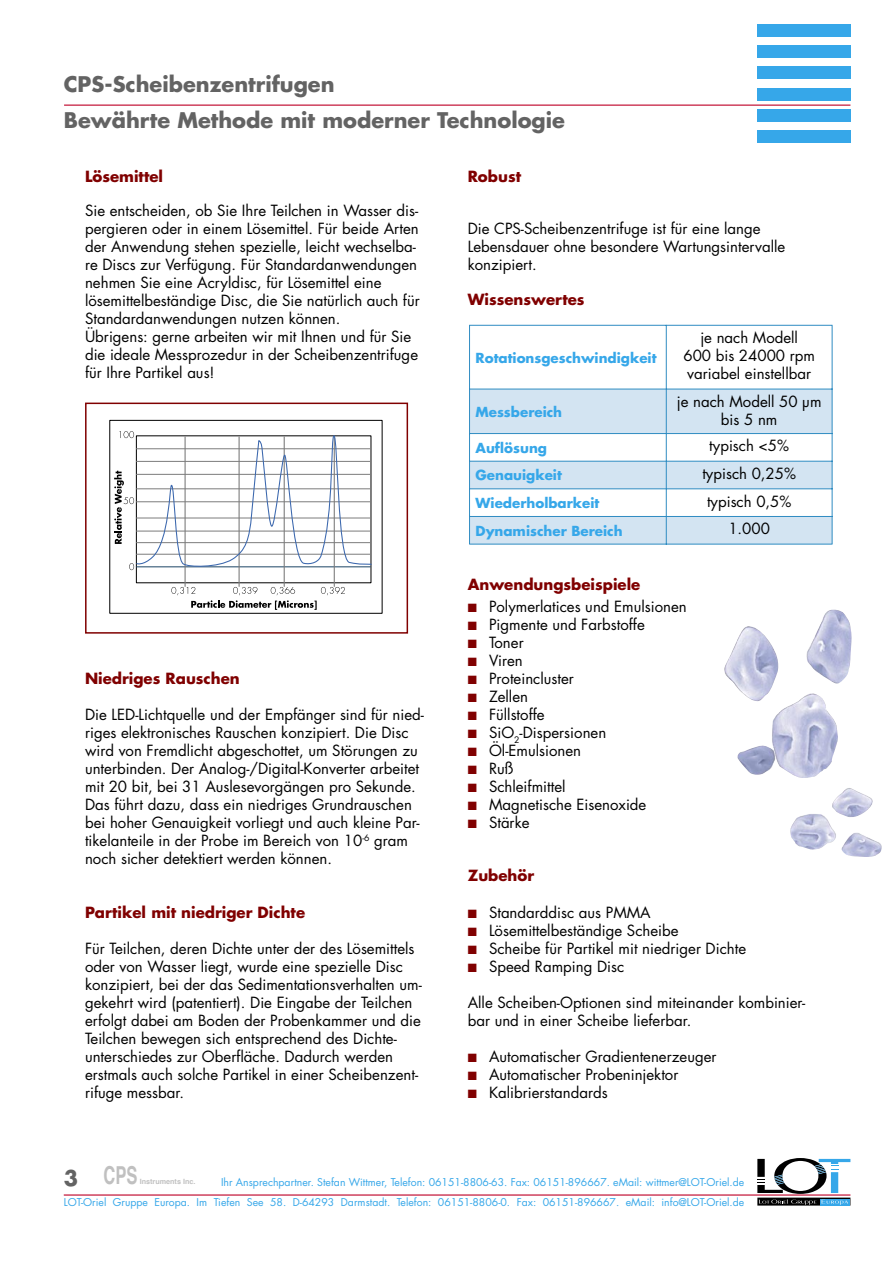
<style>
.page{position:relative;width:893px;height:1263px;background:#fff}
.page>*{position:absolute;margin:0;border:0;box-sizing:border-box;transform-origin:0 0}
.t1{font:700 24.75px "Helvetica";color:#c0c0c0;scale:.67 1}
.t2{font:700 21px/36px "Futura";color:#636363}
.Fließtext{font:15px/18px "Futura";color:#000}
.Einzug{font:15px "Futura";color:#000}
.Tabelle{font:15px/18px "Futura";color:#000;text-align:center}
.Unterüberschrift{font:700 15px "Futura";color:#800000}
.Fließtext-2{font:700 15px "Futura";color:#800000}
.Tabelle-2{font:700 13.5px "Futura";color:#36a7e9}
.t3{font:10.5px "Futura";color:#36a7e9}
.t4{font:700 7.2px "Helvetica";color:#c0c0c0}
</style>
<div class="page">
<div style="left:757px;top:24px;width:93px;height:13px;background:#36a7e9"></div>
<div style="left:757px;top:45px;width:93px;height:13px;background:#36a7e9"></div>
<div style="left:757px;top:66px;width:93px;height:13px;background:#36a7e9"></div>
<div style="left:757px;top:88px;width:93px;height:13px;background:#36a7e9"></div>
<div style="left:757px;top:109px;width:93px;height:13px;background:#36a7e9"></div>
<div style="left:757px;top:130px;width:93px;height:13px;background:#36a7e9"></div>
<hr style="left:64px;top:105px;width:786px;height:1px;background:#be0027">
<hr style="left:64px;top:1194px;width:786px;height:1px;background:#be0027">
<svg style="left:757px;top:1158px;width:93px;height:47px"></svg>
<img style="left:724px;top:609px;width:128px;height:136px">
<svg style="left:470px;top:390px;width:362px;height:154px;fill:#d3e4f2"></svg>
<hr style="left:469px;top:325px;width:197px;height:1px;background:#2f8cc2">
<hr style="left:469px;top:326px;width:1px;height:63px;background:#2f8cc2">
<hr style="left:667px;top:325px;width:165px;height:1px;background:#2f8cc2">
<hr style="left:666px;top:325px;width:1px;height:64px;background:#2f8cc2">
<hr style="left:832px;top:326px;width:1px;height:63px;background:#2f8cc2">
<hr style="left:469px;top:389px;width:198px;height:1px;background:#2f8cc2">
<hr style="left:469px;top:389px;width:1px;height:44px;background:#2f8cc2">
<hr style="left:667px;top:389px;width:165px;height:1px;background:#2f8cc2">
<hr style="left:666px;top:389px;width:1px;height:44px;background:#2f8cc2">
<hr style="left:832px;top:389px;width:1px;height:44px;background:#2f8cc2">
<hr style="left:469px;top:433px;width:198px;height:1px;background:#2f8cc2">
<hr style="left:667px;top:433px;width:165px;height:1px;background:#2f8cc2">
<hr style="left:469px;top:461px;width:198px;height:1px;background:#2f8cc2">
<hr style="left:667px;top:461px;width:165px;height:1px;background:#2f8cc2">
<hr style="left:469px;top:488px;width:198px;height:1px;background:#2f8cc2">
<hr style="left:667px;top:488px;width:165px;height:1px;background:#2f8cc2">
<hr style="left:469px;top:516px;width:198px;height:1px;background:#2f8cc2">
<svg style="left:469px;top:434px;width:1px;height:110px"></svg>
<hr style="left:667px;top:516px;width:165px;height:1px;background:#2f8cc2">
<svg style="left:666px;top:434px;width:1px;height:111px"></svg>
<svg style="left:832px;top:433px;width:1px;height:111px"></svg>
<hr style="left:469px;top:544px;width:197px;height:1px;background:#2f8cc2">
<hr style="left:667px;top:544px;width:165px;height:1px;background:#2f8cc2">
<div style="left:109px;top:420px;width:273px;height:194px;border:1px solid #010101"></div>
<hr style="left:185px;top:437px;width:1px;height:149px;background:#7c7c7c">
<hr style="left:239px;top:437px;width:1px;height:149px;background:#7c7c7c">
<hr style="left:284px;top:437px;width:1px;height:149px;background:#7c7c7c">
<hr style="left:334px;top:436px;width:1px;height:150px;background:#7c7c7c">
<svg style="left:171px;top:587px;width:174px;height:23px"></svg>
<svg style="left:114px;top:431px;width:258px;height:139px"></svg>
<div style="left:85px;top:403px;width:323px;height:231px;border:1px solid #800000"></div>
<img style="left:737px;top:745px;width:145px;height:112px">
<h2 class="t2" style="left:64px;top:65px;width:503px">CPS-Scheibenzentrifugen<br>Bewährte Methode mit moderner Technologie</h2>
<p class="Unterüberschrift" style="left:85px;top:166px;width:80px">Lösemittel</p>
<p class="Fließtext" style="left:85px;top:201px;width:336px">Sie entscheiden, ob Sie Ihre Teilchen in Wasser dis&shy;pergieren oder in einem Lösemittel. Für beide Arten der Anwendung stehen spezielle, leicht wechselba&shy;re Discs zur Verfügung. Für Standardanwendungen nehmen Sie eine Acryldisc, für Lösemittel eine lösemittelbeständige Disc, die Sie natürlich auch für Standardanwendungen nutzen können.</p>
<p class="Fließtext" style="left:85px;top:327px;width:335px">Übrigens: gerne arbeiten wir mit Ihnen und für Sie die ideale Messprozedur in der Scheibenzentrifuge für Ihre Partikel aus!</p>
<p class="Unterüberschrift" style="left:85px;top:668px;width:156px">Niedriges Rauschen</p>
<p class="Fließtext" style="left:85px;top:705px;width:340px">Die LED-Lichtquelle und der Empfänger sind für nied&shy;riges elektronisches Rauschen konzipiert. Die Disc wird von Fremdlicht abgeschottet, um Störungen zu unterbinden. Der Analog-/Digital-Konverter arbeitet mit 20 bit, bei 31 Auslesevorgängen pro Sekunde.<br>Das führt dazu, dass ein niedriges Grundrauschen bei hoher Genauigkeit vorliegt und auch kleine Par&shy;tikelanteile in der Probe im Bereich von 10<sup>-6</sup> gram noch sicher detektiert werden können.</p>
<p class="Fließtext-2" style="left:85px;top:902px;width:222px">Partikel mit niedriger Dichte</p>
<p class="Fließtext" style="left:85px;top:939px;width:338px">Für Teilchen, deren Dichte unter der des Lösemittels oder von Wasser liegt, wurde eine spezielle Disc konzipiert, bei der das Sedimentationsverhalten um&shy;gekehrt wird (patentiert). Die Eingabe der Teilchen erfolgt dabei am Boden der Probenkammer und die Teilchen bewegen sich entsprechend des Dichte&shy;unterschiedes zur Oberfläche. Dadurch werden erstmals auch solche Partikel in einer Scheibenzent&shy;rifuge messbar.</p>
<p class="Unterüberschrift" style="left:468px;top:166px;width:55px">Robust</p>
<p class="Fließtext" style="left:468px;top:219px;width:319px">Die CPS-Scheibenzentrifuge ist für eine lange<br>Lebensdauer ohne besondere Wartungsintervalle konzipiert.</p>
<p class="Unterüberschrift" style="left:468px;top:288px;width:118px">Wissenswertes</p>
<p class="Tabelle-2" style="left:476px;top:348px;width:182px">Rotationsgeschwindigkeit</p>
<p class="Tabelle" style="left:683px;top:328px;width:133px">je nach Modell<br>600 bis 24000 rpm variabel einstellbar</p>
<p class="Tabelle-2" style="left:476px;top:402px;width:88px">Messbereich</p>
<p class="Tabelle" style="left:677px;top:392px;width:146px">je nach Modell 50 µm bis 5 nm</p>
<p class="Tabelle-2" style="left:476px;top:438px;width:73px">Auflösung</p>
<p class="Tabelle" style="left:709px;top:437px;width:81px">typisch &lt;5%</p>
<p class="Tabelle-2" style="left:476px;top:466px;width:88px">Genauigkeit</p>
<p class="Tabelle" style="left:702px;top:464px;width:95px">typisch 0,25%</p>
<p class="Tabelle-2" style="left:476px;top:494px;width:125px">Wiederholbarkeit</p>
<p class="Tabelle" style="left:707px;top:492px;width:86px">typisch 0,5%</p>
<p class="Tabelle-2" style="left:476px;top:521px;width:149px">Dynamischer Bereich</p>
<p class="Tabelle" style="left:728px;top:519px;width:43px">1.000</p>
<p class="Unterüberschrift" style="left:468px;top:574px;width:174px">Anwendungsbeispiele</p>
<p class="Einzug" style="left:489px;top:596px;width:199px">Polymerlatices und Emulsionen</p>
<p class="Einzug" style="left:489px;top:614px;width:157px">Pigmente und Farbstoffe</p>
<p class="Einzug" style="left:489px;top:632px;width:36px">Toner</p>
<p class="Einzug" style="left:489px;top:650px;width:35px">Viren</p>
<p class="Einzug" style="left:489px;top:668px;width:86px">Proteincluster</p>
<p class="Einzug" style="left:489px;top:686px;width:41px">Zellen</p>
<p class="Einzug" style="left:489px;top:704px;width:57px">Füllstoffe</p>
<p class="Einzug" style="left:489px;top:722px;width:119px">SiO<sub>2</sub>-Dispersionen</p>
<p class="Einzug" style="left:489px;top:740px;width:94px">Öl-Emulsionen</p>
<p class="Einzug" style="left:489px;top:758px;width:26px">Ruß</p>
<p class="Einzug" style="left:489px;top:776px;width:78px">Schleifmittel</p>
<p class="Einzug" style="left:489px;top:794px;width:159px">Magnetische Eisenoxide</p>
<p class="Einzug" style="left:489px;top:812px;width:42px">Stärke</p>
<p class="Unterüberschrift" style="left:468px;top:864px;width:68px">Zubehör</p>
<p class="Einzug" style="left:489px;top:902px;width:163px">Standarddisc aus PMMA</p>
<p class="Einzug" style="left:489px;top:920px;width:191px">Lösemittelbeständige Scheibe</p>
<p class="Einzug" style="left:489px;top:938px;width:259px">Scheibe für Partikel mit niedriger Dichte</p>
<p class="Einzug" style="left:489px;top:956px;width:137px">Speed Ramping Disc</p>
<p class="Fließtext" style="left:468px;top:993px;width:339px">Alle Scheiben-Optionen sind miteinander kombinier&shy;bar und in einer Scheibe lieferbar.</p>
<p class="Einzug" style="left:489px;top:1046px;width:229px">Automatischer Gradientenerzeuger</p>
<p class="Einzug" style="left:489px;top:1064px;width:191px">Automatischer Probeninjektor</p>
<p class="Einzug" style="left:489px;top:1082px;width:120px">Kalibrierstandards</p>
<h1 class="t1" style="left:64px;top:1159px;width:111px"><sub>3</sub> CPS</h1>
<p class="t4" style="left:140px;top:1177px;width:57px">Instruments Inc.</p>
<p class="t3" style="left:221px;top:1175px;width:525px">Ihr Ansprechpartner. Stefan Wittmer, Telefon: 06151-8806-63. Fax: 06151-896667. eMail: wittmer@LOT-Oriel.de</p>
<p class="t3" style="left:64px;top:1195px;width:682px">LOT-Oriel Gruppe Europa. Im Tiefen See 58. D-64293 Darmstadt. Telefon: 06151-8806-0. Fax: 06151-896667. eMail: info@LOT-Oriel.de</p>
</div>
